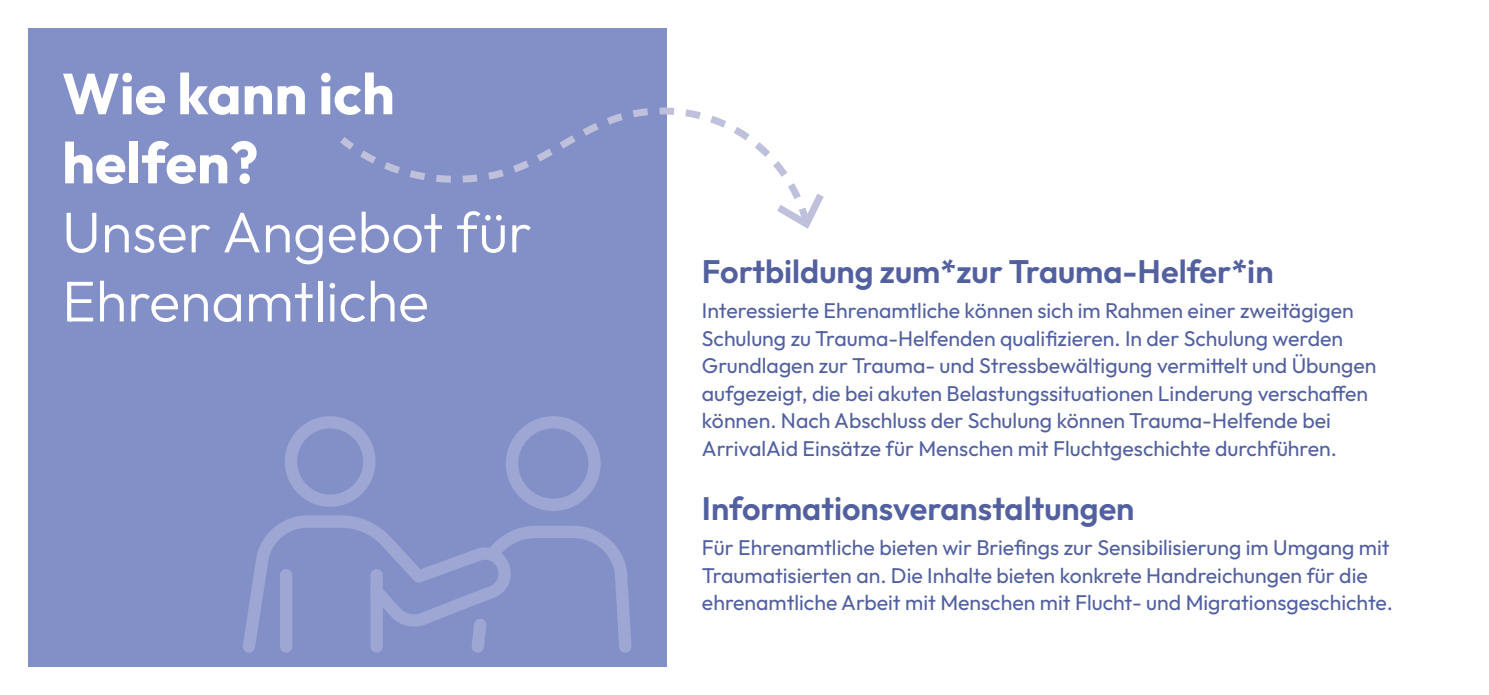
<style>
.page{position:relative;width:1489px;height:695px;background:#fff}
.page>*{position:absolute;margin:0;border:0;box-sizing:border-box;transform-origin:0 0}
.t1{font:300 57.5px/69px "Outfit";color:#fff}
.t2{font:700 57.5px/69px "Outfit";color:#fff}
.t3{font:600 32.5px "Outfit";color:#5260a0}
.t4{font:21.25px/27.5px "Outfit";color:#5260a0}
</style>
<div class="page">
<div style="left:28px;top:28px;width:638px;height:638px;background:#838fc7"></div>
<svg style="left:243px;top:416px;width:388px;height:236px"></svg>
<svg style="left:340px;top:107px;width:459px;height:117px"></svg>
<svg style="left:776px;top:193px;width:48px;height:36px"></svg>
<h1 class="t2" style="left:62px;top:59px;width:334px">Wie kann ich helfen?</h1>
<h1 class="t1" style="left:62px;top:197px;width:471px">Unser Angebot für<br>Ehrenamtliche</h1>
<h2 class="t3" style="left:702px;top:253px;width:573px">Fortbildung zum*zur Trauma-Helfer*in</h2>
<p class="t4" style="left:702px;top:297px;width:676px">Interessierte Ehrenamtliche können sich im Rahmen einer zweitägigen Schulung zu Trauma-Helfenden qualifizieren. In der Schulung werden Grundlagen zur Trauma- und Stressbewältigung vermittelt und Übungen aufgezeigt, die bei akuten Belastungssituationen Linderung verschaffen können. Nach Abschluss der Schulung können Trauma-Helfende bei ArrivalAid Einsätze für Menschen mit Fluchtgeschichte durchführen.</p>
<h2 class="t3" style="left:702px;top:490px;width:434px">Informationsveranstaltungen</h2>
<p class="t4" style="left:702px;top:534px;width:692px">Für Ehrenamtliche bieten wir Briefings zur Sensibilisierung im Umgang mit<br>Traumatisierten an. Die Inhalte bieten konkrete Handreichungen für die ehrenamtliche Arbeit mit Menschen mit Flucht- und Migrationsgeschichte.</p>
</div>
